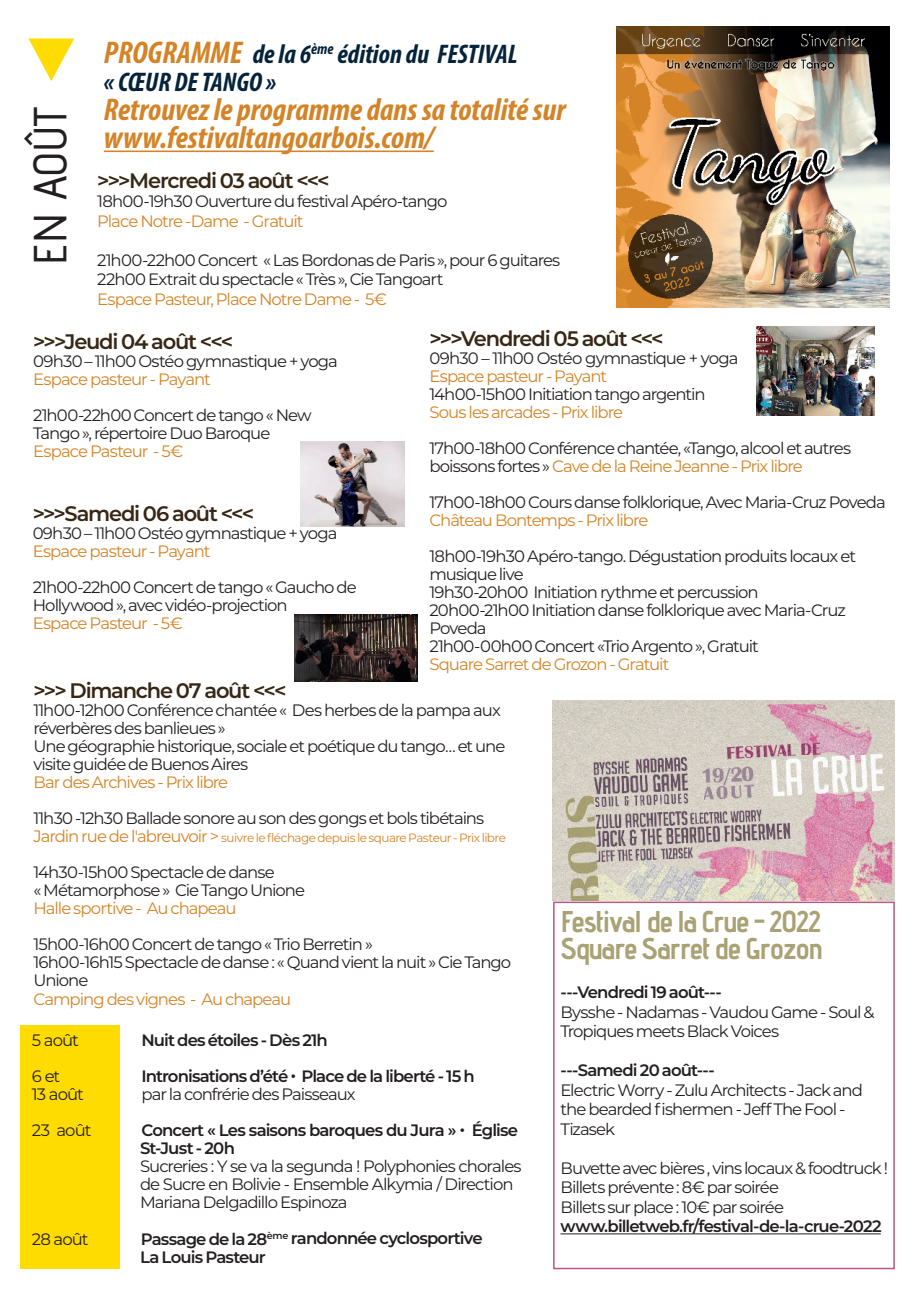
<style>
.page{position:relative;width:919px;height:1289px;background:#fff}
.page>*{position:absolute;margin:0;border:0;box-sizing:border-box;transform-origin:0 0}
.t1{font:500 46.35px "Advent Pro";color:#231f20}
.t2{font:italic 700 condensed 31.5px/28.5px "Myriad Pro";color:#d48427}
.t3{font:700 30px/27px "Advent Pro";letter-spacing:-.035em;color:#a9a274}
.t4{font:italic 700 condensed 27px/28.5px "Myriad Pro";color:#05233b}
.t5{font:600 21px "Montserrat";letter-spacing:-.06em;color:#372816}
.t6{font:16.5px/18px "Montserrat";letter-spacing:-.06em;color:#231f20}
.t7{font:16.5px "Montserrat";letter-spacing:-.06em;color:#d48427}
.t8{font:600 16.5px/18px "Montserrat";letter-spacing:-.055em;color:#231f20}
.t9{font:12px "Montserrat";letter-spacing:-.045em;color:#d48427}
.s1{font-family:"Orator Std";font-weight:400;font-style:italic;font-size:90px;color:#ffdc01}
.s2{font-size:31.5px;color:#d48427}
.s3{color:#d48427}
.s4{font-size:16.5px}
</style>
<div class="page">
<hr style="left:104px;top:150px;width:330px;height:2px;background:#d48427">
<div style="left:20px;top:1025px;width:99px;height:243px;background:#ffdc01"></div>
<hr style="left:560px;top:1233px;width:320px;height:1px;background:#231f20">
<img style="left:552px;top:700px;width:342px;height:200px">
<div style="left:553px;top:901px;width:341px;height:368px;border:2px solid #bd5681"></div>
<img style="left:617px;top:26px;width:272px;height:282px">
<img style="left:756px;top:326px;width:118px;height:89px">
<img style="left:295px;top:614px;width:122px;height:67px">
<img style="left:301px;top:441px;width:103px;height:85px">
<h1 class="t1" style="left:22px;top:265px;width:228px;rotate:-90deg">EN AOÛT <span class="s1">◀</span></h1>
<h3 class="t4" style="left:104px;top:39px;width:415px"><span class="s2">PROGRAMME</span> de la 6<sup>ème</sup> édition du FESTIVAL « CŒUR DE TANGO »</h3>
<h2 class="t2" style="left:104px;top:94px;width:463px">Retrouvez le programme dans sa totalité sur www.festivaltangoarbois.com/</h2>
<p class="t5" style="left:97px;top:165px;width:234px">&gt;&gt;&gt;Mercredi 03 août &lt;&lt;&lt;</p>
<p class="t6" style="left:97px;top:192px;width:352px">18h00-19h30 Ouverture du festival Apéro-tango</p>
<p class="t7" style="left:97px;top:209px;width:208px">Place Notre -Dame - Gratuit</p>
<p class="t6" style="left:97px;top:249px;width:464px;line-height:19.5px">21h00-22h00 Concert « Las Bordonas de Paris », pour 6 guitares<br>22h00 Extrait du spectacle « Très », Cie Tangoart</p>
<p class="t7" style="left:97px;top:287px;width:291px">Espace Pasteur, Place Notre Dame - 5€</p>
<p class="t5" style="left:33px;top:327px;width:201px">&gt;&gt;&gt;Jeudi 04 août &lt;&lt;&lt;</p>
<p class="t6" style="left:33px;top:352px;width:306px">09h30 – 11h00 Ostéo gymnastique + yoga</p>
<p class="t7" style="left:33px;top:368px;width:179px">Espace pasteur - Payant</p>
<p class="t6" style="left:33px;top:406px;width:280px">21h00-22h00 Concert de tango « New<br>Tango », répertoire Duo Baroque</p>
<p class="t7" style="left:33px;top:440px;width:152px">Espace Pasteur - 5€</p>
<p class="t5" style="left:429px;top:323px;width:236px">&gt;&gt;&gt;Vendredi 05 août &lt;&lt;&lt;</p>
<p class="t6" style="left:429px;top:348px;width:310px">09h30 – 11h00 Ostéo gymnastique + yoga</p>
<p class="t7" style="left:429px;top:364px;width:179px">Espace pasteur - Payant</p>
<p class="t6" style="left:429px;top:384px;width:278px">14h00-15h00 Initiation tango argentin</p>
<p class="t7" style="left:429px;top:400px;width:195px">Sous les arcades - Prix libre</p>
<p class="t6" style="left:429px;top:438px;width:423px">17h00-18h00 Conférence chantée, «Tango, alcool et autres boissons fortes » <span class="s3">Cave de la Reine Jeanne - Prix libre</span></p>
<p class="t6" style="left:429px;top:492px;width:458px">17h00-18h00 Cours danse folklorique, Avec Maria-Cruz Poveda</p>
<p class="t7" style="left:429px;top:508px;width:220px">Château Bontemps - Prix libre</p>
<p class="t6" style="left:429px;top:546px;width:428px">18h00-19h30 Apéro-tango. Dégustation produits locaux et musique live<br>19h30-20h00 Initiation rythme et percussion 20h00-21h00 Initiation danse folklorique avec Maria-Cruz Poveda<br>21h00-00h00 Concert «Trio Argento », Gratuit</p>
<p class="t7" style="left:429px;top:652px;width:241px">Square Sarret de Grozon - Gratuit</p>
<p class="t5" style="left:33px;top:498px;width:223px">&gt;&gt;&gt;Samedi 06 août &lt;&lt;&lt;</p>
<p class="t6" style="left:33px;top:523px;width:306px">09h30 – 11h00 Ostéo gymnastique + yoga</p>
<p class="t7" style="left:33px;top:539px;width:179px">Espace pasteur - Payant</p>
<p class="t6" style="left:33px;top:577px;width:325px">21h00-22h00 Concert de tango « Gaucho de<br>Hollywood », avec vidéo-projection</p>
<p class="t7" style="left:33px;top:611px;width:152px">Espace Pasteur - 5€</p>
<p class="t5" style="left:33px;top:676px;width:254px">&gt;&gt;&gt; Dimanche 07 août &lt;&lt;&lt;</p>
<p class="t6" style="left:33px;top:701px;width:473px">11h00-12h00 Conférence chantée « Des herbes de la pampa aux réverbères des banlieues »<br>Une géographie historique, sociale et poétique du tango… et une visite guidée de Buenos Aires</p>
<p class="t7" style="left:33px;top:771px;width:196px">Bar des Archives - Prix libre</p>
<p class="t6" style="left:33px;top:809px;width:452px">11h30 -12h30 Ballade sonore au son des gongs et bols tibétains</p>
<p class="t9" style="left:33px;top:829px;width:474px"><span class="s4">Jardin rue de l'abreuvoir &gt;</span> suivre le fléchage depuis le square Pasteur - Prix libre</p>
<p class="t6" style="left:33px;top:863px;width:273px">14h30-15h00 Spectacle de danse<br>« Métamorphose » Cie Tango Unione</p>
<p class="t7" style="left:33px;top:897px;width:205px">Halle sportive - Au chapeau</p>
<p class="t6" style="left:33px;top:935px;width:479px">15h00-16h00 Concert de tango « Trio Berretin »<br>16h00-16h15 Spectacle de danse : « Quand vient la nuit » Cie Tango<br>Unione</p>
<p class="t7" style="left:33px;top:987px;width:259px">Camping des vignes - Au chapeau</p>
<p class="t6" style="left:32px;top:1030px;width:49px">5 août</p>
<p class="t8" style="left:141px;top:1030px;width:188px">Nuit des étoiles - Dès 21h</p>
<p class="t6" style="left:32px;top:1066px;width:30px">6 et</p>
<p class="t8" style="left:141px;top:1066px;width:335px">Intronisations d’été • Place de la liberté - 15 h</p>
<p class="t6" style="left:32px;top:1084px;width:54px">13 août</p>
<p class="t6" style="left:141px;top:1084px;width:216px">par la confrérie des Paisseaux</p>
<p class="t6" style="left:32px;top:1120px;width:61px">23 août</p>
<p class="t8" style="left:140px;top:1120px;width:379px">Concert « Les saisons baroques du Jura » • Église<br>St-Just - 20h</p>
<p class="t6" style="left:140px;top:1156px;width:383px">Sucreries : Y se va la segunda ! Polyphonies chorales de Sucre en Bolivie - Ensemble Alkymia / Direction<br>Mariana Delgadillo Espinoza</p>
<p class="t6" style="left:32px;top:1228px;width:58px">28 août</p>
<p class="t8" style="left:140px;top:1228px;width:344px">Passage de la 28<sup>ème</sup> randonnée cyclosportive<br>La Louis Pasteur</p>
<h3 class="t3" style="left:560px;top:907px;width:264px">Festival de la Crue - 2022<br>Square Sarret de Grozon</h3>
<p class="t8" style="left:560px;top:982px;width:163px">---Vendredi 19 août---</p>
<p class="t6" style="left:560px;top:1001px;width:315px;line-height:19.5px">Bysshe - Nadamas - Vaudou Game - Soul &amp;<br>Tropiques meets Black Voices</p>
<p class="t8" style="left:560px;top:1060px;width:156px">---Samedi 20 août---</p>
<p class="t6" style="left:560px;top:1079px;width:304px;line-height:19.5px">Electric Worry - Zulu Architects - Jack and the bearded fishermen - Jeff The Fool -<br>Tizasek</p>
<p class="t6" style="left:560px;top:1157px;width:329px;line-height:19.5px">Buvette avec bières , vins locaux &amp; foodtruck !<br>Billets prévente : 8€ par soirée<br>Billets sur place : 10€ par soirée</p>
<p class="t8" style="left:560px;top:1216px;width:322px">www.billetweb.fr/festival-de-la-crue-2022</p>
</div>
